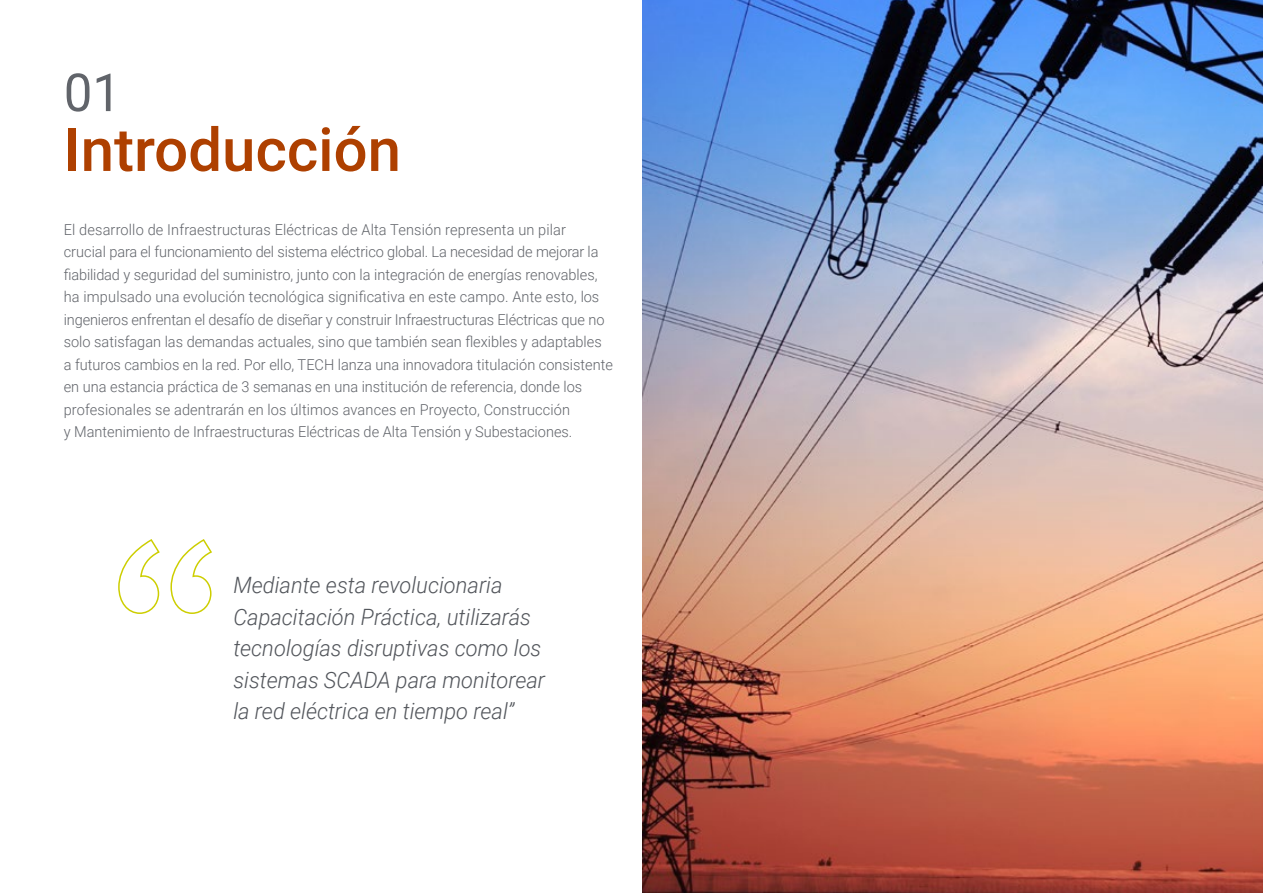
<style>
.page{position:relative;width:1263px;height:893px;background:#fff}
.page>*{position:absolute;margin:0;border:0;box-sizing:border-box;transform-origin:0 0}
.t1{font:500 60px "Roboto";color:#ae4000}
.t2{font:52.5px "Roboto";color:#61646a}
.t3{font:italic 300 22.5px/31.5px "Roboto";color:#52555b}
.t4{font:300 15px/22.5px "Roboto";color:#61646a}
</style>
<div class="page">
<svg style="left:118px;top:539px;width:94px;height:75px"></svg>
<img style="left:642px;top:0;width:621px;height:893px">
<h2 class="t2" style="left:64px;top:56px;width:59px">01</h2>
<h1 class="t1" style="left:64px;top:108px;width:339px">Introducción</h1>
<p class="t4" style="left:64px;top:217px;width:551px">El desarrollo de Infraestructuras Eléctricas de Alta Tensión representa un pilar<br>crucial para el funcionamiento del sistema eléctrico global. La necesidad de mejorar la fiabilidad y seguridad del suministro, junto con la integración de energías renovables, ha impulsado una evolución tecnológica significativa en este campo. Ante esto, los ingenieros enfrentan el desafío de diseñar y construir Infraestructuras Eléctricas que no solo satisfagan las demandas actuales, sino que también sean flexibles y adaptables a futuros cambios en la red. Por ello, TECH lanza una innovadora titulación consistente en una estancia práctica de 3 semanas en una institución de referencia, donde los profesionales se adentrarán en los últimos avances en Proyecto, Construcción<br>y Mantenimiento de Infraestructuras Eléctricas de Alta Tensión y Subestaciones.</p>
<h3 class="t3" style="left:233px;top:569px;width:313px">Mediante esta revolucionaria Capacitación Práctica, utilizarás tecnologías disruptivas como los sistemas SCADA para monitorear la red eléctrica en tiempo real”</h3>
</div>
